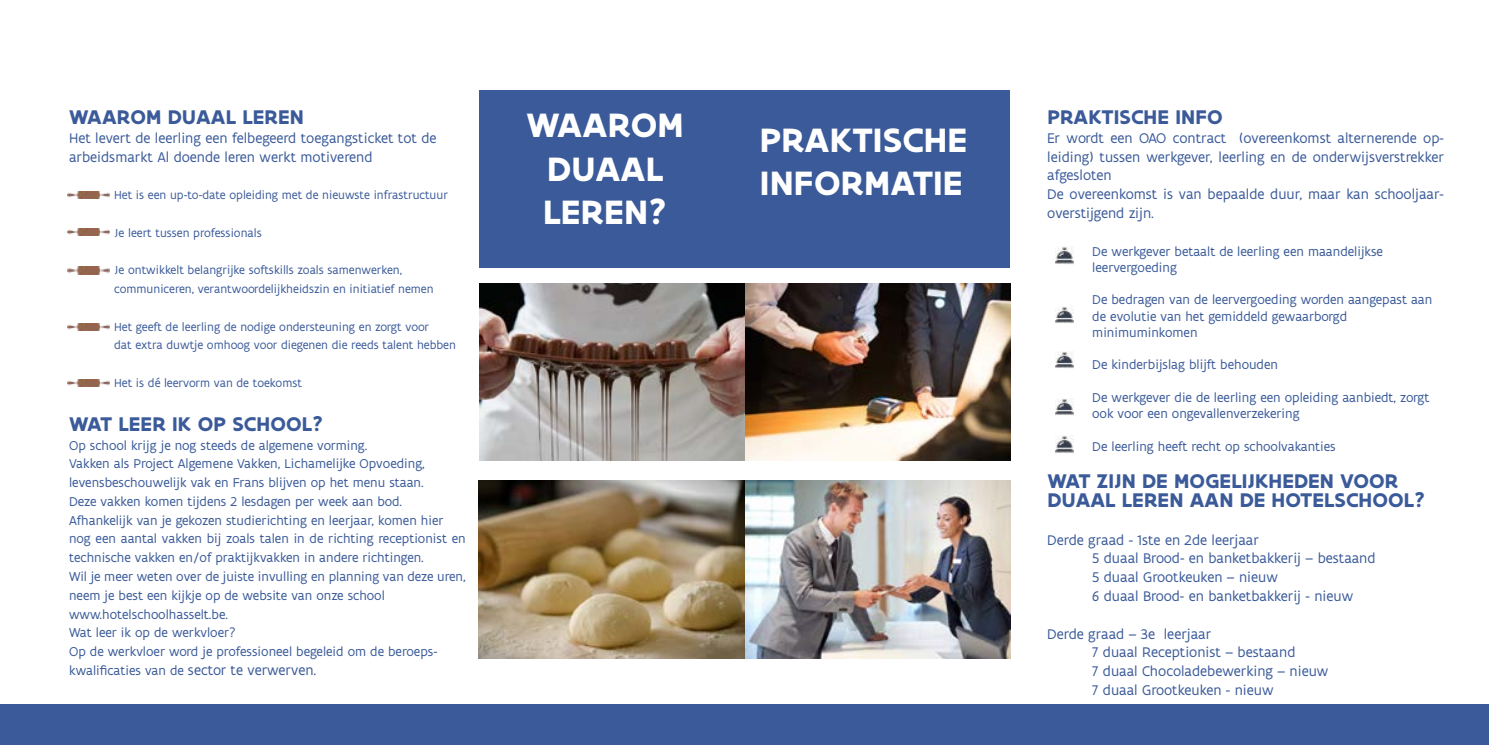
<style>
.page{position:relative;width:1489px;height:745px;background:#fff}
.page>*{position:absolute;margin:0;border:0;box-sizing:border-box;transform-origin:0 0}
.t1{font:700 36.25px/43.5px "Flanders Art Sans";letter-spacing:.005em;color:#fff;text-align:center}
.t2{font:700 21.25px/18.8px "Flanders Art Sans";letter-spacing:.005em;color:#3a5a99}
.t3{font:15px/18.8px "Flanders Art Sans";color:#3a5a99}
.t4{font:13.75px/18.8px "Flanders Art Sans";color:#3a5a99}
.t5{font:12.5px/18.8px "Flanders Art Sans";color:#3a5a99}
.s1{font-size:15px}
</style>
<div class="page">
<div style="left:478px;top:90px;width:266px;height:178px;background:#3a5a99"></div>
<img style="left:478px;top:480px;width:532px;height:177px">
<div style="left:0;top:703px;width:1488px;height:41px;background:#3a5a99"></div>
<div style="left:744px;top:90px;width:266px;height:178px;background:#3a5a99"></div>
<img style="left:479px;top:283px;width:531px;height:177px">
<img style="left:67px;top:191px;width:42px;height:7px">
<img style="left:67px;top:229px;width:42px;height:7px">
<img style="left:67px;top:267px;width:42px;height:7px">
<img style="left:67px;top:323px;width:42px;height:7px">
<img style="left:67px;top:379px;width:42px;height:7px">
<img style="left:1055px;top:307px;width:18px;height:16px">
<img style="left:1055px;top:247px;width:18px;height:17px">
<img style="left:1055px;top:352px;width:18px;height:16px">
<img style="left:1055px;top:399px;width:18px;height:16px">
<img style="left:1055px;top:436px;width:18px;height:17px">
<h2 class="t2" style="left:69px;top:108px;width:236px">WAAROM DUAAL LEREN</h2>
<p class="t3" style="left:69px;top:129px;width:369px">Het levert de leerling een felbegeerd toegangsticket tot de arbeidsmarkt Al doende leren werkt motiverend</p>
<p class="t5" style="left:114px;top:186px;width:335px">Het is een up-to-date opleiding met de nieuwste infrastructuur</p>
<p class="t5" style="left:114px;top:223px;width:149px">Je leert tussen professionals</p>
<p class="t5" style="left:114px;top:261px;width:321px">Je ontwikkelt belangrijke softskills zoals samenwerken, communiceren, verantwoordelijkheidszin en initiatief nemen</p>
<p class="t5" style="left:114px;top:317px;width:343px">Het geeft de leerling de nodige ondersteuning en zorgt voor<br>dat extra duwtje omhoog voor diegenen die reeds talent hebben</p>
<p class="t5" style="left:114px;top:373px;width:189px">Het is dé leervorm van de toekomst</p>
<h2 class="t2" style="left:69px;top:414px;width:255px">WAT LEER IK OP SCHOOL?</h2>
<p class="t4" style="left:69px;top:435px;width:398px">Op school krijg je nog steeds de algemene vorming.<br>Vakken als Project Algemene Vakken, Lichamelijke Opvoeding, levensbeschouwelijk vak en Frans blijven op het menu staan.<br>Deze vakken komen tijdens 2 lesdagen per week aan bod.<br>Afhankelijk van je gekozen studierichting en leerjaar, komen hier nog een aantal vakken bij zoals talen in de richting receptionist en technische vakken en/of praktijkvakken in andere richtingen.<br>Wil je meer weten over de juiste invulling en planning van deze uren, neem je best een kijkje op de website van onze school www.hotelschoolhasselt.be.<br>Wat leer ik op de werkvloer?<br>Op de werkvloer word je professioneel begeleid om de beroeps&shy;kwalificaties van de <span class="s1">sector te verwerven.</span></p>
<h1 class="t1" style="left:526px;top:104px;width:159px">WAAROM<br>DUAAL<br>LEREN?</h1>
<h1 class="t1" style="left:759px;top:118px;width:209px;text-align:left">PRAKTISCHE<br>INFORMATIE</h1>
<h2 class="t2" style="left:1047px;top:108px;width:177px">PRAKTISCHE INFO</h2>
<p class="t3" style="left:1047px;top:129px;width:398px">Er wordt een OAO contract (overeenkomst alternerende op&shy;leiding) tussen werkgever, leerling en de onderwijsverstrekker afgesloten<br>De overeenkomst is van bepaalde duur, maar kan schooljaar&shy;overstijgend zijn.</p>
<p class="t4" style="left:1092px;top:243px;width:292px;line-height:16.2px">De werkgever betaalt de leerling een maandelijkse leervergoeding</p>
<p class="t4" style="left:1092px;top:292px;width:341px;line-height:16.2px">De bedragen van de leervergoeding worden aangepast aan de evolutie van het gemiddeld gewaarborgd minimuminkomen</p>
<p class="t4" style="left:1092px;top:355px;width:187px">De kinderbijslag blijft behouden</p>
<p class="t4" style="left:1092px;top:389px;width:339px;line-height:16.2px">De werkgever die de leerling een opleiding aanbiedt, zorgt ook voor een ongevallenverzekering</p>
<p class="t4" style="left:1092px;top:437px;width:245px">De leerling heeft recht op schoolvakanties</p>
<h2 class="t2" style="left:1047px;top:472px;width:379px">WAT ZIJN DE MOGELIJKHEDEN VOOR<br>DUAAL LEREN AAN DE HOTELSCHOOL?</h2>
<p class="t3" style="left:1092px;top:530px;width:285px;text-indent:-45px">Derde graad - 1ste en 2de leerjaar<br>5 duaal Brood- en banketbakkerij – bestaand 5 duaal Grootkeuken – nieuw<br>6 duaal Brood- en banketbakkerij - nieuw</p>
<p class="t3" style="left:1092px;top:624px;width:237px;text-indent:-45px">Derde graad – 3e leerjaar<br>7 duaal Receptionist – bestaand<br>7 duaal Chocoladebewerking – nieuw<br>7 duaal Grootkeuken - nieuw</p>
</div>
